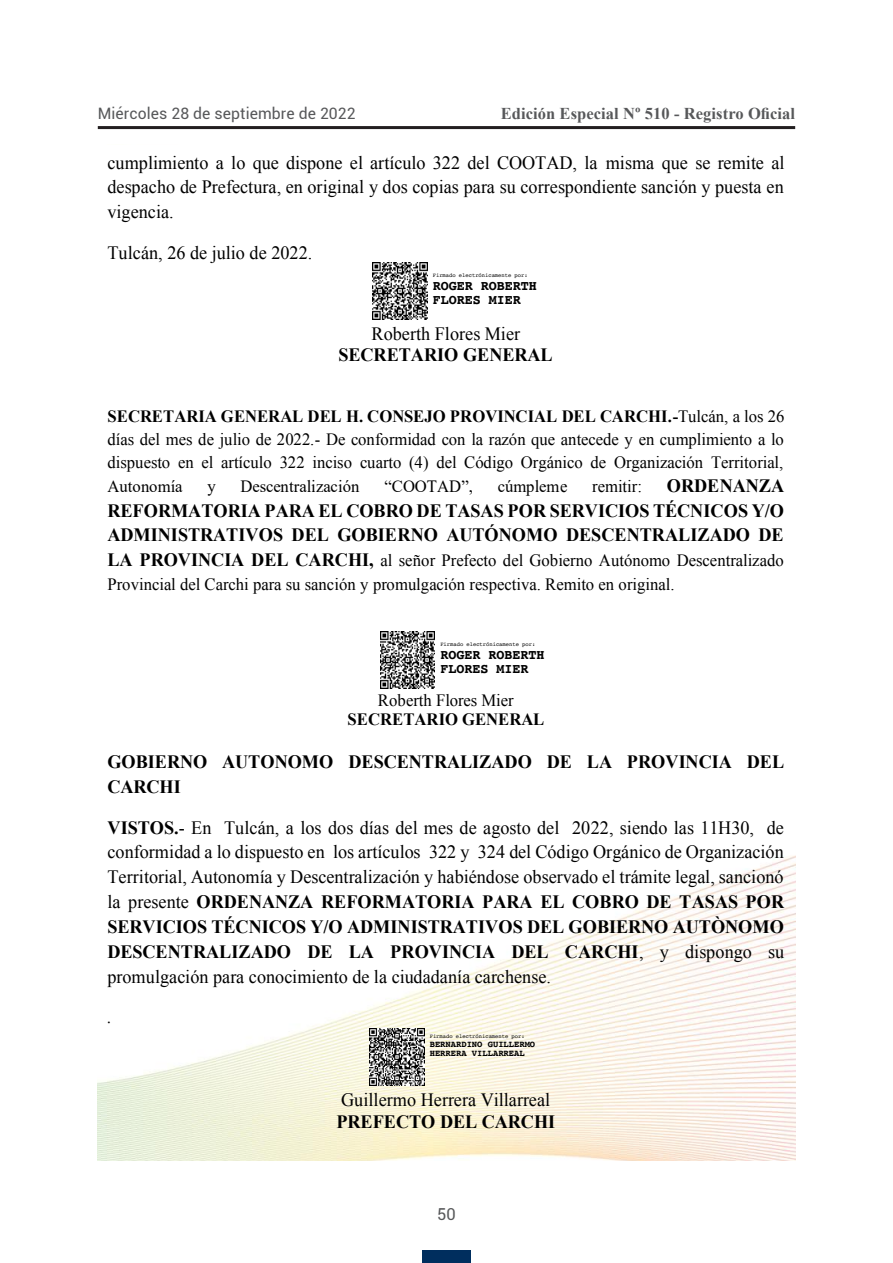
<style>
.page{position:relative;width:893px;height:1263px;background:#fff}
.page>*{position:absolute;margin:0;border:0;box-sizing:border-box;transform-origin:0 0}
.t1{font:18.75px/24.8px "Times New Roman";color:#000;text-align:justify}
.t2{font:700 18.75px/24.9px "Times New Roman";letter-spacing:-.005em;color:#000;text-align:justify}
.t3{font:italic 18.75px "Times New Roman";color:#000}
.t4{font:17.25px/23.1px "Times New Roman";letter-spacing:-.005em;color:#000;text-align:justify}
.t5{font:700 16.5px "Times New Roman";letter-spacing:.005em;color:#57585a}
.t6{font:16.5px "Roboto";color:#57585a}
.t7{font:15.75px "Roboto";letter-spacing:.005em;color:#57585a}
.t8{font:700 13.8px/13.8px "Courier";color:#000}
.t9{font:700 9px/9px "Courier";color:#000}
.t10{font:5.7px "Courier";color:#000}
.s1{font-weight:700}
.s2{font-weight:700;font-size:18.75px}
</style>
<div class="page">
<hr style="left:98px;top:126px;width:697px;height:3px;background:#231f20">
<div style="left:422px;top:1250px;width:49px;height:13px;background:#002e5e"></div>
<img style="left:98px;top:262px;width:697px;height:899px">
<div style="left:105px;top:406px;width:682px;height:23px;background:#fff"></div>
<div style="left:105px;top:429px;width:682px;height:22px;background:#fff"></div>
<div style="left:105px;top:451px;width:682px;height:23px;background:#fff"></div>
<div style="left:105px;top:474px;width:682px;height:25px;background:#fff"></div>
<div style="left:105px;top:499px;width:682px;height:25px;background:#fff"></div>
<div style="left:105px;top:524px;width:682px;height:24px;background:#fff"></div>
<div style="left:105px;top:548px;width:682px;height:25px;background:#fff"></div>
<div style="left:105px;top:573px;width:682px;height:23px;background:#fff"></div>
<img style="left:373px;top:263px;width:54px;height:56px">
<img style="left:380px;top:632px;width:55px;height:56px">
<img style="left:370px;top:1029px;width:54px;height:56px">
<p class="t7" style="left:98px;top:102px;width:259px">Miércoles 28 de septiembre de 2022</p>
<p class="t5" style="left:501px;top:102px;width:296px">Edición Especial Nº 510 - Registro Oficial</p>
<p class="t1" style="left:107px;top:150px;width:679px">cumplimiento a lo que dispone el artículo 322 del COOTAD, la misma que se remite al despacho de Prefectura, en original y dos copias para su correspondiente sanción y puesta en vigencia.</p>
<p class="t1" style="left:107px;top:240px;width:206px">Tulcán, 26 de julio de 2022.</p>
<p class="t10" style="left:433px;top:270px;width:96px">Firmado electrónicamente por:</p>
<p class="t8" style="left:433px;top:278px;width:106px">ROGER ROBERTH<br>FLORES MIER</p>
<p class="t1" style="left:338px;top:322px;width:216px;line-height:21.6px;text-align:center">Roberth Flores Mier<br><span class="s1">SECRETARIO GENERAL</span></p>
<p class="t4" style="left:107px;top:404px;width:678px"><span class="s1">SECRETARIA GENERAL DEL H. CONSEJO PROVINCIAL DEL CARCHI.-</span>Tulcán, a los 26 días del mes de julio de 2022.- De conformidad con la razón que antecede y en cumplimiento a lo dispuesto en el artículo 322 inciso cuarto (4) del Código Orgánico de Organización Territorial, Autonomía</p>
<p class="t2" style="left:107px;top:472px;width:678px;text-indent:559px">ORDENANZA REFORMATORIA PARA EL COBRO DE TASAS POR SERVICIOS TÉCNICOS Y/O ADMINISTRATIVOS DEL GOBIERNO AUTÓNOMO DESCENTRALIZADO DE</p>
<p class="t4" style="left:107px;top:548px;width:678px;line-height:23.9px"><span class="s2">LA PROVINCIA DEL CARCHI,</span> al señor Prefecto del Gobierno Autónomo Descentralizado<br>Provincial del Carchi para su sanción y promulgación respectiva. Remito en original.</p>
<p class="t4" style="left:207px;top:474px;width:10px">y</p>
<p class="t4" style="left:240px;top:474px;width:121px">Descentralización</p>
<p class="t4" style="left:384px;top:474px;width:90px">“COOTAD”,</p>
<p class="t4" style="left:498px;top:474px;width:71px">cúmpleme</p>
<p class="t4" style="left:592px;top:474px;width:51px">remitir:</p>
<p class="t10" style="left:440px;top:639px;width:96px">Firmado electrónicamente por:</p>
<p class="t8" style="left:440px;top:647px;width:106px">ROGER ROBERTH<br>FLORES MIER</p>
<p class="t4" style="left:348px;top:690px;width:198px;line-height:19.6px;text-align:center">Roberth Flores Mier<br><span class="s1">SECRETARIO GENERAL</span></p>
<p class="t2" style="left:107px;top:749px;width:678px">GOBIERNO AUTONOMO DESCENTRALIZADO DE LA PROVINCIA DEL<br>CARCHI</p>
<p class="t1" style="left:107px;top:815px;width:678px"><span class="s1">VISTOS.</span>- En Tulcán, a los dos días del mes de agosto del 2022, siendo las 11H30, de conformidad a lo dispuesto en los artículos 322 y 324 del Código Orgánico de Organización Territorial, Autonomía y Descentralización y habiéndose observado el trámite legal, sancionó la presente <span class="s1">ORDENANZA REFORMATORIA PARA EL COBRO DE TASAS POR SERVICIOS TÉCNICOS Y/O ADMINISTRATIVOS DEL GOBIERNO AUTÒNOMO DESCENTRALIZADO DE LA PROVINCIA DEL CARCHI</span>, y dispongo su promulgación para conocimiento de la ciudadanía carchense.</p>
<p class="t3" style="left:107px;top:1004px;width:6px">.</p>
<p class="t10" style="left:430px;top:1032px;width:96px">Firmado electrónicamente por:</p>
<p class="t9" style="left:430px;top:1039px;width:107px">BERNARDINO GUILLERMO<br>HERRERA VILLARREAL</p>
<p class="t1" style="left:336px;top:1089px;width:220px;line-height:21.6px">Guillermo Herrera Villarreal<br><span class="s1">PREFECTO DEL CARCHI</span></p>
<p class="t6" style="left:437px;top:1203px;width:20px">50</p>
</div>
